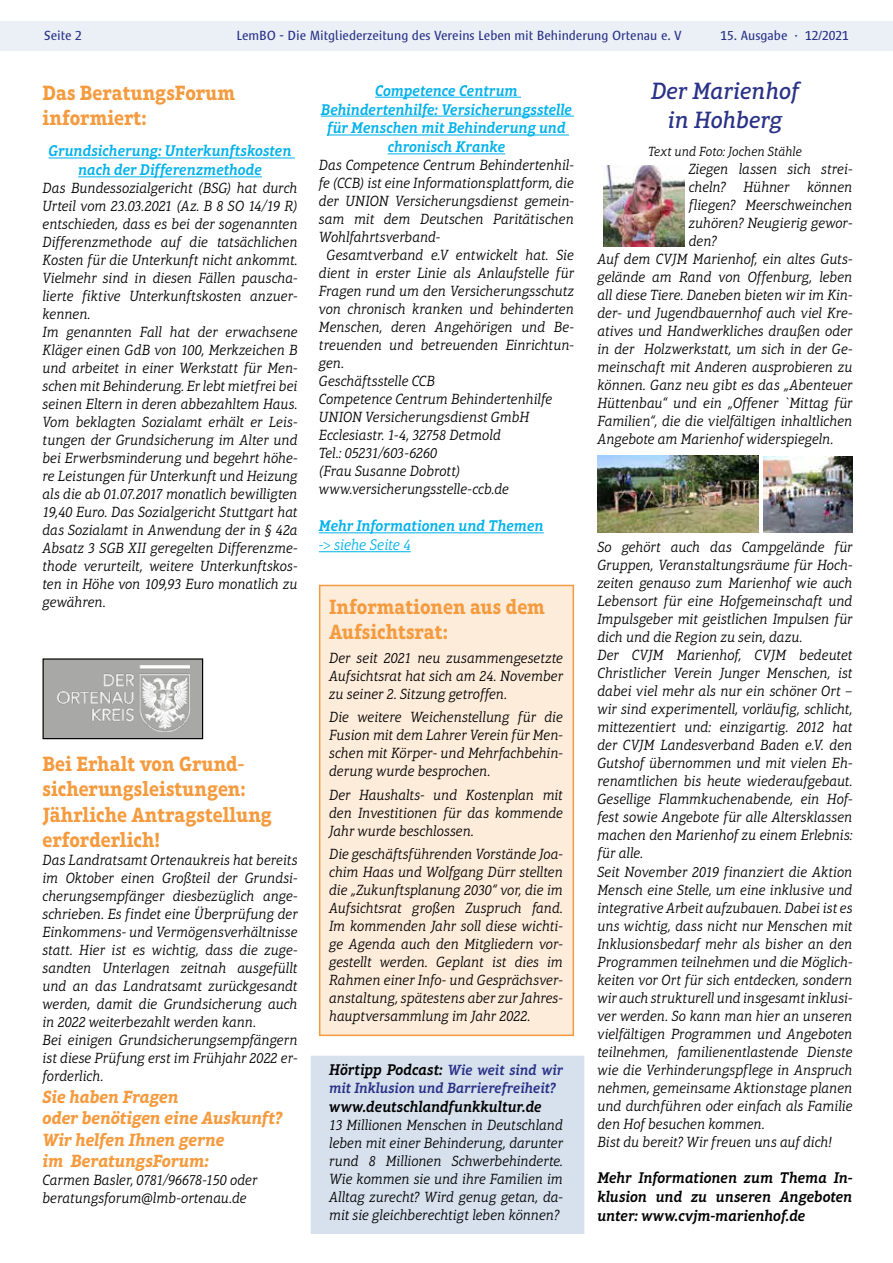
<style>
.page{position:relative;width:893px;height:1263px;background:#fff}
.page>*{position:absolute;margin:0;border:0;box-sizing:border-box;transform-origin:0 0}
.t1{font:italic 500 24px/28.8px "Aptifer Slab LT Pro";letter-spacing:-.005em;color:#2a3288;text-align:center}
.t2{font:700 21px/25.2px "Aptifer Slab LT Pro";color:#f59b3f;scale:.92 1}
.t3{font:italic 700 18px/21.6px "Aptifer Slab LT Pro";letter-spacing:-.01em;color:#f59b3f}
.t4{font:italic 600 15.75px/18.9px "Aptifer Slab LT Pro";letter-spacing:-.01em;color:#00b1eb;text-align:center}
.t5{font:italic 600 15.75px/18.9px "Aptifer Slab LT Pro";letter-spacing:-.005em;color:#000;text-align:justify}
.t6{font:italic 300 15.75px "Aptifer Slab LT Pro";letter-spacing:-.015em;color:#00b1eb}
.t7{font:italic 300 15px/18px "Aptifer Slab LT Pro";letter-spacing:-.01em;color:#000;text-align:justify}
.t8{font:italic 600 15px "Aptifer Slab LT Pro";letter-spacing:-.005em;color:#2a3288}
.t9{font:13.5px "Satero Sans LT Pro";color:#2a3288}
.t10{font:italic 300 13.5px "Aptifer Slab LT Pro";letter-spacing:-.005em;color:#000}
.s1{font-size:15px;color:#2a3288}
</style>
<div class="page">
<div style="left:311px;top:1056px;width:273px;height:178px;background:#d6e1ed"></div>
<div style="left:43px;top:659px;width:160px;height:80px;background:#a8a8a7"></div>
<img style="left:58px;top:666px;width:131px;height:66px">
<div style="left:43px;top:658px;width:160px;height:81px;border:1px solid #000"></div>
<div style="left:0;top:21px;width:893px;height:30px;background:#eaf0f6"></div>
<hr style="left:49px;top:158px;width:246px;height:1px;background:#00b1eb">
<hr style="left:78px;top:176px;width:184px;height:1px;background:#00b1eb">
<div style="left:319px;top:585px;width:255px;height:451px;background:#feecdb;border:2px solid #f59b3f"></div>
<hr style="left:375px;top:97px;width:146px;height:1px;background:#00b1eb">
<hr style="left:321px;top:116px;width:253px;height:1px;background:#00b1eb">
<hr style="left:327px;top:135px;width:242px;height:1px;background:#00b1eb">
<hr style="left:388px;top:153px;width:117px;height:1px;background:#00b1eb">
<hr style="left:319px;top:532px;width:225px;height:1px;background:#00b1eb">
<hr style="left:319px;top:551px;width:92px;height:1px;background:#00b1eb">
<img style="left:604px;top:165px;width:80px;height:81px">
<img style="left:597px;top:456px;width:161px;height:76px">
<img style="left:764px;top:456px;width:89px;height:76px">
<p class="t9" style="left:44px;top:27px;width:39px">Seite 2</p>
<p class="t9" style="left:236px;top:27px;width:447px">LemBO - Die Mitgliederzeitung des Vereins Leben mit Behinderung Ortenau e. V</p>
<p class="t9" style="left:720px;top:27px;width:130px">15. Ausgabe · 12/2021</p>
<h2 class="t2" style="left:43px;top:80px;width:211px">Das BeratungsForum informiert:</h2>
<p class="t4" style="left:49px;top:142px;width:245px">Grundsicherung: Unterkunftskosten nach der Differenzmethode</p>
<p class="t7" style="left:43px;top:179px;width:257px;text-align:left">Das Bundessozialgericht (BSG) hat durch Urteil vom 23.03.2021 (Az. B 8 SO 14/19 R) entschieden, dass es bei der sogenannten Differenzmethode auf die tatsächlichen Kosten für die Unterkunft nicht ankommt.<br>Vielmehr sind in diesen Fällen pauscha&shy;lierte fiktive Unterkunftskosten anzuer&shy;kennen.<br>Im genannten Fall hat der erwachsene Kläger einen GdB von 100, Merkzeichen B und arbeitet in einer Werkstatt für Men&shy;schen mit Behinderung. Er lebt mietfrei bei seinen Eltern in deren abbezahltem Haus.<br>Vom beklagten Sozialamt erhält er Leis&shy;tungen der Grundsicherung im Alter und bei Erwerbsminderung und begehrt höhe&shy;re Leistungen für Unterkunft und Heizung als die ab 01.07.2017 monatlich bewilligten 19,40 Euro. Das Sozialgericht Stuttgart hat das Sozialamt in Anwendung der in § 42a Absatz 3 SGB XII geregelten Differenzme&shy;thode verurteilt, weitere Unterkunftskos&shy;ten in Höhe von 109,93 Euro monatlich zu gewähren.</p>
<h2 class="t2" style="left:43px;top:751px;width:251px">Bei Erhalt von Grund&shy;sicherungsleistungen:<br>Jährliche Antragstellung erforderlich!</h2>
<p class="t7" style="left:43px;top:851px;width:257px;text-align:left">Das Landratsamt Ortenaukreis hat bereits im Oktober einen Großteil der Grundsi&shy;cherungsempfänger diesbezüglich ange&shy;schrieben. Es findet eine Überprüfung der Einkommens- und Vermögensverhältnisse statt. Hier ist es wichtig, dass die zuge&shy;sandten Unterlagen zeitnah ausgefüllt und an das Landratsamt zurückgesandt werden, damit die Grundsicherung auch in 2022 weiterbezahlt werden kann.<br>Bei einigen Grundsicherungsempfängern ist diese Prüfung erst im Frühjahr 2022 er&shy;forderlich.</p>
<p class="t3" style="left:43px;top:1085px;width:242px">Sie haben Fragen<br>oder benötigen eine Auskunft?<br>Wir helfen Ihnen gerne<br>im BeratungsForum:</p>
<p class="t7" style="left:43px;top:1171px;width:216px">Carmen Basler, 0781/96678-150 oder beratungsforum@lmb-ortenau.de</p>
<p class="t4" style="left:321px;top:81px;width:253px">Competence Centrum<br>Behindertenhilfe: Versicherungsstelle für Menschen mit Behinderung und chronisch Kranke</p>
<p class="t7" style="left:319px;top:156px;width:257px">Das Competence Centrum Behindertenhil-</p>
<p class="t7" style="left:319px;top:174px;width:257px">fe (CCB) ist eine Informationsplattform, die</p>
<p class="t7" style="left:319px;top:192px;width:257px">der UNION Versicherungsdienst gemein-</p>
<p class="t7" style="left:319px;top:210px;width:257px">sam mit dem Deutschen Paritätischen</p>
<p class="t7" style="left:319px;top:228px;width:123px">Wohlfahrtsverband-</p>
<p class="t7" style="left:327px;top:246px;width:249px">Gesamtverband e.V entwickelt hat. Sie</p>
<p class="t7" style="left:319px;top:264px;width:257px">dient in erster Linie als Anlaufstelle für</p>
<p class="t7" style="left:319px;top:282px;width:257px">Fragen rund um den Versicherungsschutz</p>
<p class="t7" style="left:319px;top:300px;width:257px">von chronisch kranken und behinderten</p>
<p class="t7" style="left:319px;top:318px;width:257px">Menschen, deren Angehörigen und Be-</p>
<p class="t7" style="left:319px;top:336px;width:257px">treuenden und betreuenden Einrichtun-</p>
<p class="t7" style="left:319px;top:354px;width:27px">gen.</p>
<p class="t7" style="left:319px;top:372px;width:118px">Geschäftsstelle CCB</p>
<p class="t7" style="left:319px;top:390px;width:235px">Competence Centrum Behindertenhilfe</p>
<p class="t7" style="left:319px;top:408px;width:212px">UNION Versicherungsdienst GmbH</p>
<p class="t7" style="left:319px;top:426px;width:184px">Ecclesiastr. 1-4, 32758 Detmold</p>
<p class="t7" style="left:319px;top:444px;width:120px">Tel.: 05231/603-6260</p>
<p class="t7" style="left:319px;top:462px;width:143px">(Frau Susanne Dobrott)</p>
<p class="t7" style="left:319px;top:480px;width:192px">www.versicherungsstelle-ccb.de</p>
<p class="t4" style="left:319px;top:516px;width:226px">Mehr Informationen und Themen</p>
<p class="t6" style="left:319px;top:536px;width:93px">-&gt; siehe Seite 4</p>
<h2 class="t2" style="left:329px;top:594px;width:236px">Informationen aus dem<br>Aufsichtsrat:</h2>
<p class="t7" style="left:329px;top:649px;width:235px">Der seit 2021 neu zusammengesetzte Aufsichtsrat hat sich am 24. November zu seiner 2. Sitzung getroffen.</p>
<p class="t7" style="left:329px;top:708px;width:235px">Die weitere Weichenstellung für die Fusion mit dem Lahrer Verein für Men&shy;schen mit Körper- und Mehrfachbehin&shy;derung wurde besprochen.</p>
<p class="t7" style="left:329px;top:785px;width:235px">Der Haushalts- und Kostenplan mit den Investitionen für das kommende Jahr wurde beschlossen.</p>
<p class="t7" style="left:329px;top:845px;width:235px">Die geschäftsführenden Vorstände Joa&shy;chim Haas und Wolfgang Dürr stellten die „Zukunftsplanung 2030“ vor, die im Aufsichtsrat großen Zuspruch fand.<br>Im kommenden Jahr soll diese wichti&shy;ge Agenda auch den Mitgliedern vor&shy;gestellt werden. Geplant ist dies im Rahmen einer Info- und Gesprächsver&shy;anstaltung, spätestens aber zur Jahres&shy;hauptversammlung im Jahr 2022.</p>
<p class="t5" style="left:329px;top:1060px;width:235px">Hörtipp Podcast: <span class="s1">Wie weit sind wir</span></p>
<p class="t8" style="left:329px;top:1079px;width:228px">mit Inklusion und Barrierefreiheit?</p>
<p class="t5" style="left:329px;top:1097px;width:214px">www.deutschlandfunkkultur.de</p>
<p class="t7" style="left:329px;top:1116px;width:235px">13 Millionen Menschen in Deutschland leben mit einer Behinderung, darunter rund 8 Millionen Schwerbehinderte.<br>Wie kommen sie und ihre Familien im Alltag zurecht? Wird genug getan, da&shy;mit sie gleichberechtigt leben können?</p>
<h1 class="t1" style="left:651px;top:76px;width:149px">Der Marienhof in Hohberg</h1>
<p class="t10" style="left:648px;top:144px;width:155px">Text und Foto: Jochen Stähle</p>
<p class="t7" style="left:689px;top:160px;width:165px">Ziegen lassen sich strei-</p>
<p class="t7" style="left:689px;top:178px;width:165px">cheln? Hühner können</p>
<p class="t7" style="left:689px;top:196px;width:165px">fliegen? Meerschweinchen</p>
<p class="t7" style="left:689px;top:214px;width:165px">zuhören? Neugierig gewor-</p>
<p class="t7" style="left:689px;top:232px;width:30px">den?</p>
<p class="t7" style="left:597px;top:250px;width:257px">Auf dem CVJM Marienhof, ein altes Guts-</p>
<p class="t7" style="left:597px;top:268px;width:257px">gelände am Rand von Offenburg, leben</p>
<p class="t7" style="left:597px;top:286px;width:257px">all diese Tiere. Daneben bieten wir im Kin-</p>
<p class="t7" style="left:597px;top:304px;width:257px">der- und Jugendbauernhof auch viel Kre-</p>
<p class="t7" style="left:597px;top:322px;width:257px">atives und Handwerkliches draußen oder</p>
<p class="t7" style="left:597px;top:340px;width:257px">in der Holzwerkstatt, um sich in der Ge-</p>
<p class="t7" style="left:597px;top:358px;width:257px">meinschaft mit Anderen ausprobieren zu</p>
<p class="t7" style="left:597px;top:376px;width:257px">können. Ganz neu gibt es das „Abenteuer</p>
<p class="t7" style="left:597px;top:394px;width:257px">Hüttenbau“ und ein „Offener `Mittag für</p>
<p class="t7" style="left:597px;top:412px;width:257px">Familien“, die die vielfältigen inhaltlichen</p>
<p class="t7" style="left:597px;top:430px;width:238px">Angebote am Marienhof widerspiegeln.</p>
<p class="t7" style="left:597px;top:538px;width:257px;text-align:left">So gehört auch das Campgelände für Gruppen, Veranstaltungsräume für Hoch&shy;zeiten genauso zum Marienhof wie auch Lebensort für eine Hofgemeinschaft und Impulsgeber mit geistlichen Impulsen für dich und die Region zu sein, dazu.<br>Der CVJM Marienhof, CVJM bedeutet Christlicher Verein Junger Menschen, ist dabei viel mehr als nur ein schöner Ort – wir sind experimentell, vorläufig, schlicht, mittezentiert und: einzigartig. 2012 hat der CVJM Landesverband Baden e.V. den Gutshof übernommen und mit vielen Eh&shy;renamtlichen bis heute wiederaufgebaut.<br>Gesellige Flammkuchenabende, ein Hof&shy;fest sowie Angebote für alle Altersklassen machen den Marienhof zu einem Erlebnis: für alle.<br>Seit November 2019 finanziert die Aktion Mensch eine Stelle, um eine inklusive und integrative Arbeit aufzubauen. Dabei ist es uns wichtig, dass nicht nur Menschen mit Inklusionsbedarf mehr als bisher an den Programmen teilnehmen und die Möglich&shy;keiten vor Ort für sich entdecken, sondern wir auch strukturell und insgesamt inklusi&shy;ver werden. So kann man hier an unseren vielfältigen Programmen und Angeboten teilnehmen, familienentlastende Dienste wie die Verhinderungspflege in Anspruch nehmen, gemeinsame Aktionstage planen und durchführen oder einfach als Familie den Hof besuchen kommen.<br>Bist du bereit? Wir freuen uns auf dich!</p>
<p class="t5" style="left:597px;top:1168px;width:257px">Mehr Informationen zum Thema In&shy;klusion und zu unseren Angeboten unter: www.cvjm-marienhof.de</p>
</div>
